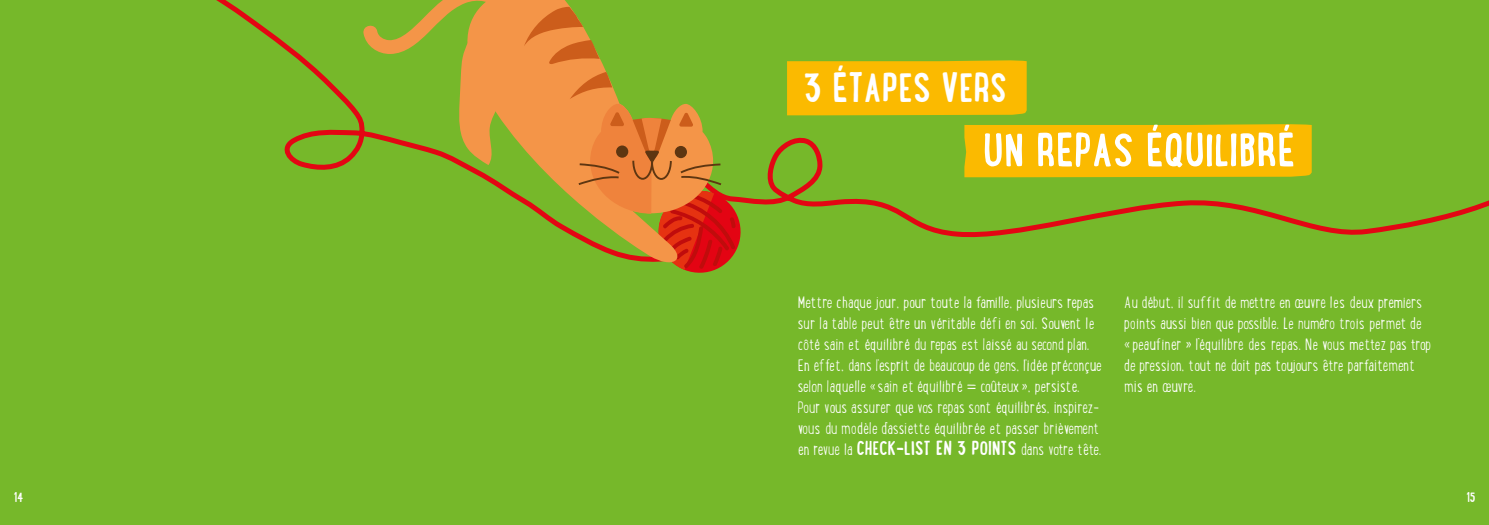
<style>
.page{position:relative;width:1489px;height:525px;background:#fff}
.page>*{position:absolute;margin:0;border:0;box-sizing:border-box;transform-origin:0 0}
.t1{font:700 50px "Lunch Box";letter-spacing:.01em;color:#fff}
.t2{font:700 43.75px "Lunch Box";letter-spacing:.01em;color:#fff}
.t3{font:300 17.5px/21px "Lunch Box";letter-spacing:.01em;color:#fff}
.t4{font:700 15px "Lunch Box";color:#fff}
.s1{font-weight:700;font-size:21.25px}
</style>
<div class="page">
<div style="left:0;top:0;width:1488px;height:524px;background:#76b82a"></div>
<svg style="left:746px;top:131px;width:742px;height:107px"></svg>
<svg style="left:216px;top:0;width:146px;height:170px"></svg>
<div style="left:964px;top:124px;width:347px;height:53px;background:#fbba00"></div>
<div style="left:787px;top:60px;width:239px;height:55px;background:#fbba00"></div>
<svg style="left:458px;top:0;width:148px;height:234px"></svg>
<svg style="left:362px;top:0;width:153px;height:165px"></svg>
<svg style="left:524px;top:6px;width:75px;height:58px"></svg>
<svg style="left:569px;top:72px;width:177px;height:201px"></svg>
<h2 class="t2" style="left:803px;top:58px;width:205px">3 ÉTAPES VERS</h2>
<h1 class="t1" style="left:983px;top:116px;width:313px">UN REPAS ÉQUILIBRÉ</h1>
<p class="t3" style="left:797px;top:292px;width:305px">Mettre chaque jour, pour toute la famille, plusieurs repas sur la table peut être un véritable défi en soi. Souvent le côté sain et équilibré du repas est laissé au second plan.<br>En effet, dans l'esprit de beaucoup de gens, l'idée préconçue selon laquelle «sain et équilibré = coûteux», persiste.<br>Pour vous assurer que vos repas sont équilibrés, inspirez&shy;vous du modèle d’assiette équilibrée et passer brièvement en revue la <span class="s1">CHECK-LIST EN 3 POINTS</span> dans votre tête.</p>
<p class="t3" style="left:1124px;top:292px;width:308px">Au début, il suffit de mettre en œuvre les deux premiers points aussi bien que possible. Le numéro trois permet de «peaufiner » l’équilibre des repas. Ne vous mettez pas trop de pression, tout ne doit pas toujours être parfaitement mis en œuvre.</p>
<p class="t4" style="left:14px;top:486px;width:11px">14</p>
<p class="t4" style="left:1466px;top:486px;width:10px">15</p>
</div>
